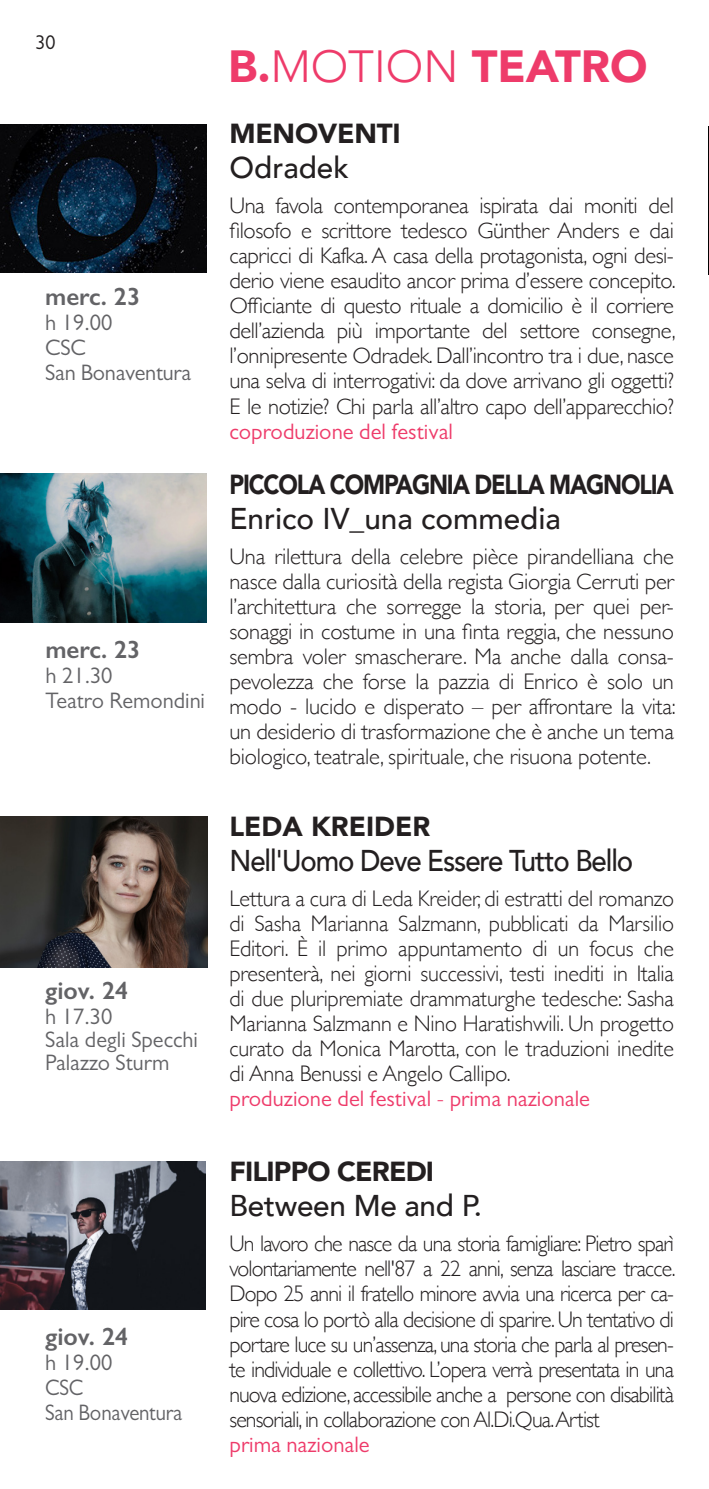
<style>
.page{position:relative;width:709px;height:1489px;background:#fff}
.page>*{position:absolute;margin:0;border:0;box-sizing:border-box;transform-origin:0 0}
.t1{font:900 45px "Avenir";color:#ee3b6a}
.t2{font:500 30px "Avenir";letter-spacing:-.01em;color:#231f20}
.t3{font:500 30px "Avenir";letter-spacing:-.04em;color:#231f20;scale:.92 1}
.t4{font:900 27.5px "Avenir";letter-spacing:-.05em;color:#231f20;scale:.85 1}
.t5{font:900 27.5px "Avenir";letter-spacing:-.03em;color:#231f20}
.t6{font:900 27.5px "Avenir";color:#231f20}
.t7{font:900 27.5px "Avenir";letter-spacing:-.01em;color:#231f20}
.t8{font:600 25px "Gill Sans";color:#636366}
.t9{font:300 22.5px/25px "Gill Sans";letter-spacing:-.01em;color:#231f20;text-align:justify}
.t10{font:22.5px/22.5px "Gill Sans";color:#636366}
.t11{font:22.5px "Gill Sans";color:#ee3b6a}
.t12{font:22.5px "Gill Sans";color:#636366;scale:.93 1}
.t13{font:20px "Gill Sans";color:#231f20}
.s1{font-weight:300}
.s2{font-weight:400;color:#ee3b6a}
</style>
<div class="page">
<img style="left:0;top:473px;width:206px;height:149px">
<img style="left:0;top:1161px;width:206px;height:148px">
<img style="left:0;top:816px;width:207px;height:151px">
<img style="left:708px;top:126px;width:1px;height:149px">
<img style="left:0;top:125px;width:207px;height:148px">
<p class="t13" style="left:35px;top:31px;width:21px">30</p>
<p class="t8" style="left:45px;top:281px;width:97px">merc. 23</p>
<p class="t10" style="left:45px;top:311px;width:69px">h 19.00</p>
<p class="t10" style="left:45px;top:336px;width:42px">CSC</p>
<p class="t10" style="left:45px;top:361px;width:147px">San Bonaventura</p>
<p class="t8" style="left:45px;top:634px;width:97px">merc. 23</p>
<p class="t10" style="left:45px;top:663px;width:69px">h 21.30</p>
<p class="t10" style="left:45px;top:688px;width:161px">Teatro Remondini</p>
<p class="t8" style="left:45px;top:975px;width:85px">giov. 24</p>
<p class="t10" style="left:45px;top:1005px;width:69px">h 17.30</p>
<p class="t10" style="left:45px;top:1028px;width:154px">Sala degli Specchi<br>Palazzo Sturm</p>
<p class="t8" style="left:45px;top:1321px;width:85px">giov. 24</p>
<p class="t10" style="left:45px;top:1351px;width:69px">h 19.00</p>
<p class="t12" style="left:45px;top:1374px;width:43px">CSC</p>
<p class="t12" style="left:45px;top:1399px;width:149px">San Bonaventura</p>
<p class="t1" style="left:228px;top:28px;width:421px">B.<span class="s1">MOTION</span> TEATRO</p>
<p class="t7" style="left:229px;top:110px;width:173px">MENOVENTI</p>
<p class="t2" style="left:229px;top:142px;width:121px">Odradek</p>
<p class="t9" style="left:229px;top:192px;width:448px">Una favola contemporanea ispirata dai moniti del filosofo e scrittore tedesco Günther Anders e dai capricci di Kafka. A casa della protagonista, ogni desi&shy;derio viene esaudito ancor prima d’essere concepito.<br>Officiante di questo rituale a domicilio è il corriere dell’azienda più importante del settore consegne, l’onnipresente Odradek. Dall’incontro tra i due, nasce una selva di interrogativi: da dove arrivano gli oggetti?<br>E le notizie? Chi parla all’altro capo dell’apparecchio? <span class="s2">coproduzione del festival</span></p>
<p class="t4" style="left:229px;top:460px;width:524px">PICCOLA COMPAGNIA DELLA MAGNOLIA</p>
<p class="t2" style="left:229px;top:492px;width:333px">Enrico IV_una commedia</p>
<p class="t9" style="left:229px;top:542px;width:448px">Una rilettura della celebre pièce pirandelliana che nasce dalla curiosità della regista Giorgia Cerruti per l’architettura che sorregge la storia, per quei per&shy;sonaggi in costume in una finta reggia, che nessuno sembra voler smascherare. Ma anche dalla consa&shy;pevolezza che forse la pazzia di Enrico è solo un modo - lucido e disperato – per affrontare la vita: un desiderio di trasformazione che è anche un tema biologico, teatrale, spirituale, che risuona potente.</p>
<p class="t6" style="left:229px;top:803px;width:202px">LEDA KREIDER</p>
<p class="t3" style="left:229px;top:834px;width:440px">Nell'Uomo Deve Essere Tutto Bello</p>
<p class="t9" style="left:229px;top:885px;width:446px">Lettura a cura di Leda Kreider, di estratti del romanzo</p>
<p class="t9" style="left:229px;top:910px;width:446px">di Sasha Marianna Salzmann, pubblicati da Marsilio Editori. È il primo appuntamento di un focus che presenterà, nei giorni successivi, testi inediti in Italia di due pluripremiate drammaturghe tedesche: Sasha Marianna Salzmann e Nino Haratishwili. Un progetto curato da Monica Marotta, con le traduzioni inedite di Anna Benussi e Angelo Callipo.</p>
<p class="t11" style="left:229px;top:1085px;width:362px">produzione del festival - prima nazionale</p>
<p class="t5" style="left:229px;top:1148px;width:206px">FILIPPO CEREDI</p>
<p class="t2" style="left:229px;top:1179px;width:254px">Between Me and P.</p>
<p class="t9" style="left:229px;top:1230px;width:448px">Un lavoro che nasce da una storia famigliare: Pietro sparì volontariamente nell'87 a 22 anni, senza lasciare tracce.<br>Dopo 25 anni il fratello minore avvia una ricerca per ca&shy;pire cosa lo portò alla decisione di sparire. Un tentativo di portare luce su un’assenza, una storia che parla al presen&shy;te individuale e collettivo. L’opera verrà presentata in una nuova edizione, accessibile anche a persone con disabilità sensoriali, in collaborazione con Al.Di.Qua.Artist</p>
<p class="t11" style="left:229px;top:1430px;width:142px">prima nazionale</p>
</div>
